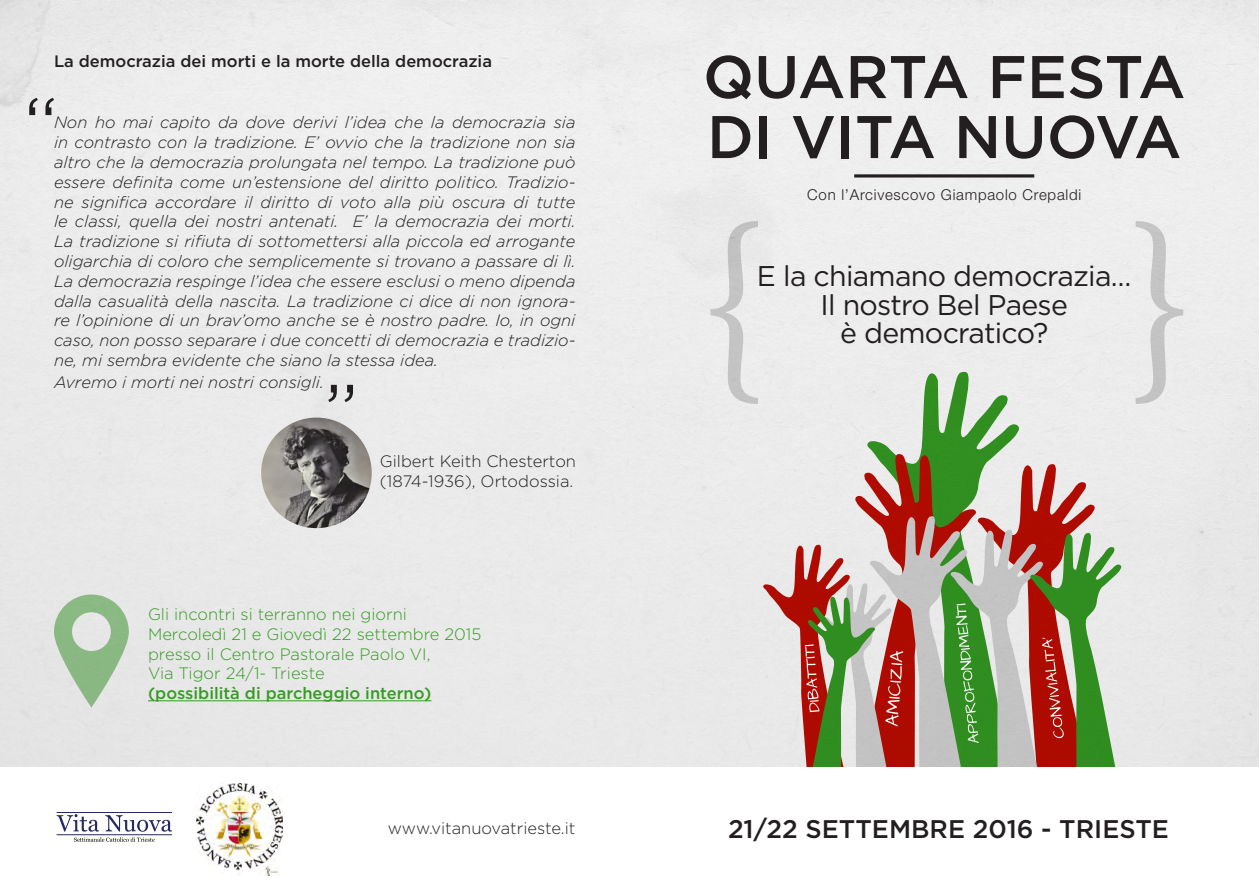
<style>
.page{position:relative;width:1259px;height:893px;background:#ebebeb}
.page>*{position:absolute;margin:0;border:0;box-sizing:border-box;transform-origin:0 0}
.t1{font:500 60px "Gotham";color:#231f20}
.t2{font:28.5px "Gotham";letter-spacing:-.025em;color:#231f20}
.t3{font:500 25.5px "Gotham";color:#231f20}
.t4{font:italic 300 16.5px/19.8px "Gotham";color:#231f20;text-align:justify}
.t5{font:300 16.5px "Gotham";color:#359b23}
.t6{font:300 16.5px/19.8px "Gotham";color:#231f20}
.t7{font:500 16.5px "Gotham";color:#231f20}
.t8{font:500 16.5px "Gotham";color:#359b23}
.t9{font:300 15px "Helvetica Neue LT Std";letter-spacing:.05em;color:#231f20}
</style>
<div class="page">
<svg style="left:867px;top:372px;width:152px;height:82px"></svg>
<svg style="left:763px;top:454px;width:359px;height:313px"></svg>
<div style="left:0;top:767px;width:1259px;height:126px;background:#fff"></div>
<svg style="left:57px;top:814px;width:115px;height:28px"></svg>
<hr style="left:57px;top:812px;width:115px;height:1px;background:#252a64">
<hr style="left:57px;top:834px;width:115px;height:1px;background:#252a64">
<img style="left:196px;top:784px;width:87px;height:92px">
<svg style="left:854px;top:174px;width:180px;height:4px"></svg>
<svg style="left:1135px;top:221px;width:48px;height:183px"></svg>
<svg style="left:710px;top:221px;width:48px;height:183px"></svg>
<svg style="left:29px;top:98px;width:25px;height:17px"></svg>
<svg style="left:328px;top:385px;width:25px;height:17px"></svg>
<img style="left:261px;top:418px;width:111px;height:110px;border-radius:55px">
<svg style="left:54px;top:594px;width:75px;height:114px"></svg>
<hr style="left:148px;top:700px;width:283px;height:1px;background:#359b23">
<p class="t7" style="left:54px;top:51px;width:439px">La democrazia dei morti e la morte della democrazia</p>
<p class="t4" style="left:54px;top:112px;width:523px">Non ho mai capito da dove derivi l’idea che la democrazia sia in contrasto con la tradizione. E’ ovvio che la tradizione non sia altro che la democrazia prolungata nel tempo. La tradizione può essere definita come un’estensione del diritto politico. Tradizio&shy;ne significa accordare il diritto di voto alla più oscura di tutte le classi, quella dei nostri antenati. E’ la democrazia dei morti.<br>La tradizione si rifiuta di sottomettersi alla piccola ed arrogante oligarchia di coloro che semplicemente si trovano a passare di lì.<br>La democrazia respinge l’idea che essere esclusi o meno dipenda dalla casualità della nascita. La tradizione ci dice di non ignora&shy;re l’opinione di un brav’omo anche se è nostro padre. Io, in ogni caso, non posso separare i due concetti di democrazia e tradizio&shy;ne, mi sembra evidente che siano la stessa idea.</p>
<p class="t4" style="left:54px;top:371px;width:271px">Avremo i morti nei nostri consigli.</p>
<p class="t6" style="left:380px;top:451px;width:198px">Gilbert Keith Chesterton (1874-1936), Ortodossia.</p>
<p class="t5" style="left:148px;top:604px;width:260px">Gli incontri si terranno nei giorni</p>
<p class="t5" style="left:148px;top:623px;width:335px">Mercoledì 21 e Giovedì 22 settembre 2015</p>
<p class="t5" style="left:148px;top:643px;width:284px">presso il Centro Pastorale Paolo VI,</p>
<p class="t5" style="left:148px;top:663px;width:178px">Via Tigor 24/1- Trieste</p>
<p class="t8" style="left:148px;top:682px;width:285px">(possibilità di parcheggio interno)</p>
<p class="t1" style="left:703px;top:38px;width:484px">QUARTA FESTA</p>
<p class="t1" style="left:707px;top:98px;width:476px">DI VITA NUOVA</p>
<p class="t9" style="left:807px;top:185px;width:275px">Con l’Arcivescovo Giampaolo Crepaldi</p>
<p class="t2" style="left:757px;top:258px;width:376px">E la chiamano democrazia…</p>
<p class="t2" style="left:820px;top:286px;width:249px">Il nostro Bel Paese</p>
<p class="t2" style="left:840px;top:315px;width:210px">è democratico?</p>
<p class="t6" style="left:388px;top:818px;width:189px">www.vitanuovatrieste.it</p>
<p class="t3" style="left:728px;top:813px;width:442px">21/22 SETTEMBRE 2016 - TRIESTE</p>
</div>
